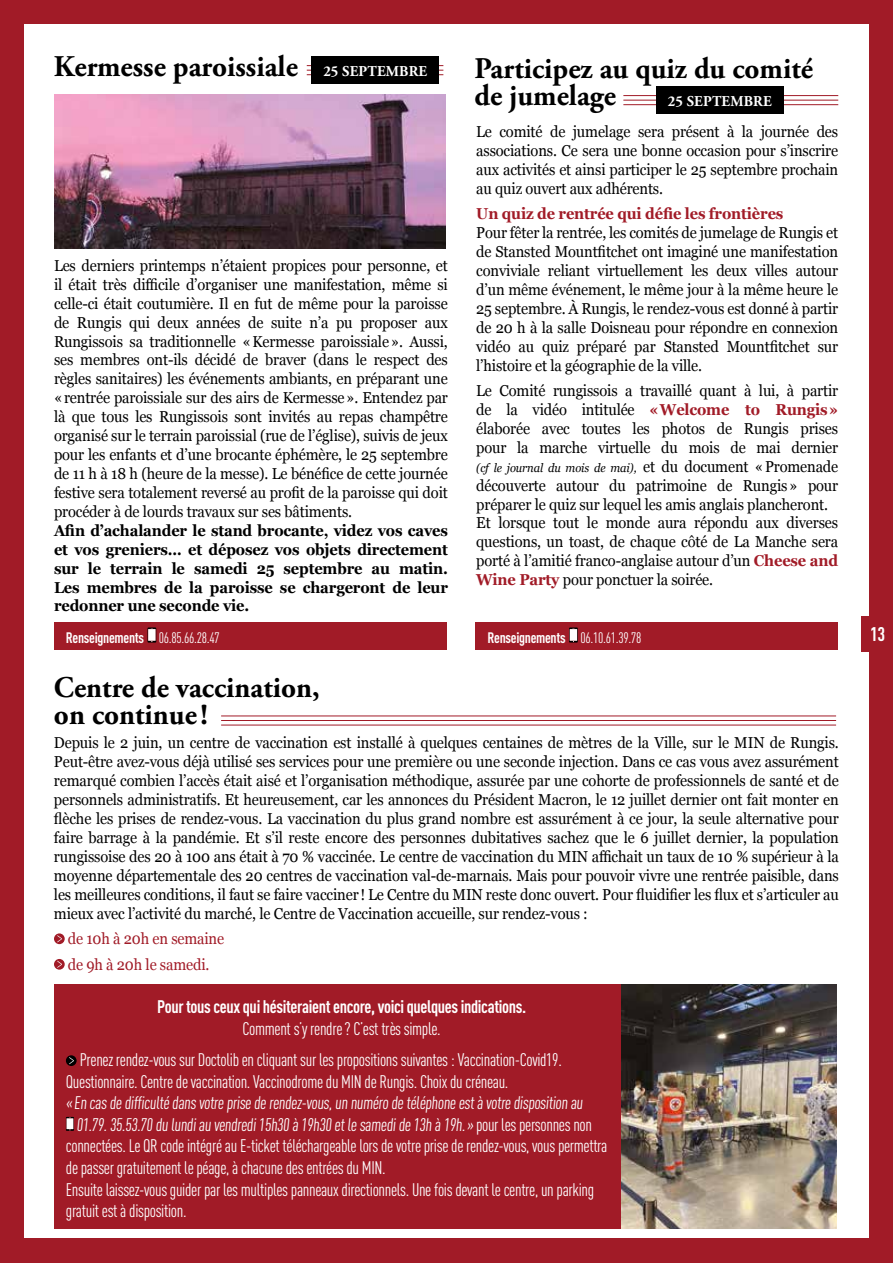
<style>
.page{position:relative;width:893px;height:1263px;background:#fff}
.page>*{position:absolute;margin:0;border:0;box-sizing:border-box;transform-origin:0 0}
.t1{font:700 30px/27px "Adobe Garamond Pro";color:#000}
.t2{font:700 19.5px "DIN Cond";color:#fff}
.t3{font:18px/31.5px "DIN Cond";letter-spacing:-.02em;color:#fff}
.t4{font:700 18px "DIN Cond";letter-spacing:-.02em;color:#fff}
.t5{font:15.75px/18.9px "Georgia";letter-spacing:-.01em;color:#000;text-align:justify;scale:.93 1}
.t6{font:700 15.75px/18.9px "Georgia";letter-spacing:-.01em;color:#000;text-align:justify;scale:.93 1}
.t7{font:700 15.75px "Georgia";letter-spacing:-.01em;color:#a11b27;scale:.93 1}
.t8{font:15.75px/25.5px "Georgia";letter-spacing:-.01em;color:#a11b27;scale:.93 1}
.t9{font:700 15px "DIN Cond";letter-spacing:-.02em;color:#fff}
.t10{font:700 15px "Adobe Garamond Pro";letter-spacing:.015em;color:#fff}
.t11{font:italic 12px "Georgia";letter-spacing:-.01em;color:#000;scale:.93 1}
.s1{font-weight:700;color:#a11b27}
.s2{font-style:normal;font-size:15.75px}
.s3{font-weight:400}
</style>
<div class="page">
<div style="left:0;top:0;width:893px;height:24px;background:#a11b27"></div>
<div style="left:0;top:1239px;width:893px;height:24px;background:#a11b27"></div>
<div style="left:0;top:24px;width:23px;height:1239px;background:#a11b27"></div>
<div style="left:869px;top:24px;width:24px;height:1239px;background:#a11b27"></div>
<hr style="left:307px;top:74px;width:136px;height:1px;background:#a11b27">
<hr style="left:307px;top:70px;width:136px;height:1px;background:#a11b27">
<hr style="left:307px;top:65px;width:136px;height:1px;background:#a11b27">
<svg style="left:54px;top:933px;width:11px;height:11px"></svg>
<svg style="left:57px;top:935px;width:5px;height:7px"></svg>
<svg style="left:54px;top:959px;width:11px;height:11px"></svg>
<svg style="left:57px;top:961px;width:5px;height:7px"></svg>
<div style="left:312px;top:56px;width:127px;height:28px;background:#000"></div>
<img style="left:54px;top:94px;width:391px;height:155px">
<hr style="left:623px;top:104px;width:215px;height:1px;background:#a11b27">
<hr style="left:623px;top:100px;width:215px;height:1px;background:#a11b27">
<hr style="left:623px;top:95px;width:215px;height:1px;background:#a11b27">
<div style="left:656px;top:86px;width:128px;height:28px;background:#000"></div>
<div style="left:54px;top:622px;width:392px;height:28px;background:#a11b27"></div>
<svg style="left:147px;top:627px;width:9px;height:16px"></svg>
<div style="left:476px;top:622px;width:362px;height:28px;background:#a11b27"></div>
<svg style="left:569px;top:627px;width:9px;height:16px"></svg>
<div style="left:54px;top:984px;width:584px;height:245px;background:#a11b27"></div>
<svg style="left:66px;top:1055px;width:11px;height:11px"></svg>
<svg style="left:69px;top:1057px;width:5px;height:7px"></svg>
<svg style="left:66px;top:1117px;width:8px;height:14px"></svg>
<img style="left:621px;top:984px;width:215px;height:245px">
<hr style="left:221px;top:725px;width:615px;height:1px;background:#a11b27">
<hr style="left:221px;top:720px;width:615px;height:1px;background:#a11b27">
<hr style="left:221px;top:715px;width:615px;height:1px;background:#a11b27">
<div style="left:861px;top:617px;width:32px;height:35px;background:#a11b27"></div>
<h1 class="t1" style="left:54px;top:53px;width:245px">Kermesse paroissiale</h1>
<p class="t10" style="left:323px;top:62px;width:105px">25 SEPTEMBRE</p>
<p class="t5" style="left:54px;top:255px;width:425px">Les derniers printemps n’étaient propices pour personne, et il était très difficile d’organiser une manifestation, même si celle-ci était coutumière. Il en fut de même pour la paroisse de Rungis qui deux années de suite n’a pu proposer aux Rungissois sa traditionnelle «Kermesse paroissiale». Aussi, ses membres ont-ils décidé de braver (dans le respect des règles sanitaires) les événements ambiants, en préparant une «rentrée paroissiale sur des airs de Kermesse». Entendez par là que tous les Rungissois sont invités au repas champêtre organisé sur le terrain paroissial (rue de l’église), suivis de jeux pour les enfants et d’une brocante éphémère, le 25 septembre de 11 h à 18 h (heure de la messe). Le bénéfice de cette journée festive sera totalement reversé au profit de la paroisse qui doit procéder à de lourds travaux sur ses bâtiments.</p>
<p class="t6" style="left:54px;top:520px;width:425px">Afin d’achalander le stand brocante, videz vos caves et vos greniers… et déposez vos objets directement sur le terrain le samedi 25 septembre au matin.<br>Les membres de la paroisse se chargeront de leur redonner une seconde vie.</p>
<h1 class="t1" style="left:474px;top:55px;width:340px">Participez au quiz du comité de jumelage</h1>
<p class="t10" style="left:668px;top:92px;width:105px">25 SEPTEMBRE</p>
<p class="t5" style="left:476px;top:121px;width:391px">Le comité de jumelage sera présent à la journée des associations. Ce sera une bonne occasion pour s’inscrire aux activités et ainsi participer le 25 septembre prochain au quiz ouvert aux adhérents.</p>
<p class="t7" style="left:476px;top:202px;width:332px">Un quiz de rentrée qui défie les frontières</p>
<p class="t5" style="left:476px;top:223px;width:391px">Pour fêter la rentrée, les comités de jumelage de Rungis et de Stansted Mountfitchet ont imaginé une manifestation conviviale reliant virtuellement les deux villes autour d’un même événement, le même jour à la même heure le 25 septembre. À Rungis, le rendez-vous est donné à partir de 20 h à la salle Doisneau pour répondre en connexion vidéo au quiz préparé par Stansted Mountfitchet sur l’histoire et la géographie de la ville.</p>
<p class="t5" style="left:476px;top:380px;width:391px">Le Comité rungissois a travaillé quant à lui, à partir de la vidéo intitulée <span class="s1">«Welcome to Rungis» </span>élaborée avec toutes les photos de Rungis prises pour la marche virtuelle du mois de mai dernier</p>
<p class="t11" style="left:476px;top:459px;width:391px">(cf le journal du mois de mai), <span class="s2">et du document «Promenade</span></p>
<p class="t5" style="left:476px;top:475px;width:391px;text-align:left">découverte autour du patrimoine de Rungis» pour préparer le quiz sur lequel les amis anglais plancheront.<br>Et lorsque tout le monde aura répondu aux diverses questions, un toast, de chaque côté de La Manche sera porté à l’amitié franco-anglaise autour d’un <span class="s1">Cheese and Wine Party</span> pour ponctuer la soirée.</p>
<p class="t9" style="left:66px;top:628px;width:155px">Renseignements <span class="s3">06.85.66.28.47</span></p>
<p class="t9" style="left:487px;top:628px;width:155px">Renseignements <span class="s3">06.10.61.39.78</span></p>
<h1 class="t1" style="left:54px;top:674px;width:267px">Centre de vaccination, on continue !</h1>
<p class="t5" style="left:54px;top:733px;width:845px">Depuis le 2 juin, un centre de vaccination est installé à quelques centaines de mètres de la Ville, sur le MIN de Rungis.<br>Peut-être avez-vous déjà utilisé ses services pour une première ou une seconde injection. Dans ce cas vous avez assurément remarqué combien l’accès était aisé et l’organisation méthodique, assurée par une cohorte de professionnels de santé et de personnels administratifs. Et heureusement, car les annonces du Président Macron, le 12 juillet dernier ont fait monter en flèche les prises de rendez-vous. La vaccination du plus grand nombre est assurément à ce jour, la seule alternative pour faire barrage à la pandémie. Et s’il reste encore des personnes dubitatives sachez que le 6 juillet dernier, la population rungissoise des 20 à 100 ans était à 70 % vaccinée. Le centre de vaccination du MIN affichait un taux de 10 % supérieur à la moyenne départementale des 20 centres de vaccination val-de-marnais. Mais pour pouvoir vivre une rentrée paisible, dans les meilleures conditions, il faut se faire vacciner ! Le Centre du MIN reste donc ouvert. Pour fluidifier les flux et s’articuler au mieux avec l’activité du marché, le Centre de Vaccination accueille, sur rendez-vous :</p>
<p class="t8" style="left:68px;top:925px;width:170px">de 10h à 20h en semaine de 9h à 20h le samedi.</p>
<p class="t4" style="left:157px;top:995px;width:371px">Pour tous ceux qui hésiteraient encore, voici quelques indications.</p>
<p class="t3" style="left:80px;top:1012px;width:484px;text-indent:163px">Comment s’y rendre? C’est très simple.<br>Prenez rendez-vous sur Doctolib en cliquant sur les propositions suivantes : Vaccination-Covid19.</p>
<p class="t3" style="left:66px;top:1065px;width:444px">Questionnaire. Centre de vaccination. Vaccinodrome du MIN de Rungis. Choix du créneau.</p>
<p class="t3" style="left:66px;top:1087px;width:521px">«En cas de difficulté dans votre prise de rendez-vous,un numéro de téléphone està votre disposition au</p>
<p class="t3" style="left:76px;top:1108px;width:517px">01.79.35.53.70 du lundiau vendredi15h30 à 19h30 etle samedide 13h à 19h.» pour les personnes non</p>
<p class="t3" style="left:66px;top:1130px;width:543px">connectées. Le QR code intégré au E-ticket téléchargeable lors de votre prise de rendez-vous, vous permettra</p>
<p class="t3" style="left:66px;top:1152px;width:321px">de passer gratuitement le péage, à chacune des entrées du MIN.</p>
<p class="t3" style="left:66px;top:1173px;width:530px">Ensuite laissez-vous guider par les multiples panneaux directionnels. Une fois devant le centre, un parking</p>
<p class="t3" style="left:66px;top:1195px;width:122px">gratuit est à disposition.</p>
<p class="t2" style="left:870px;top:622px;width:16px">13</p>
</div>
